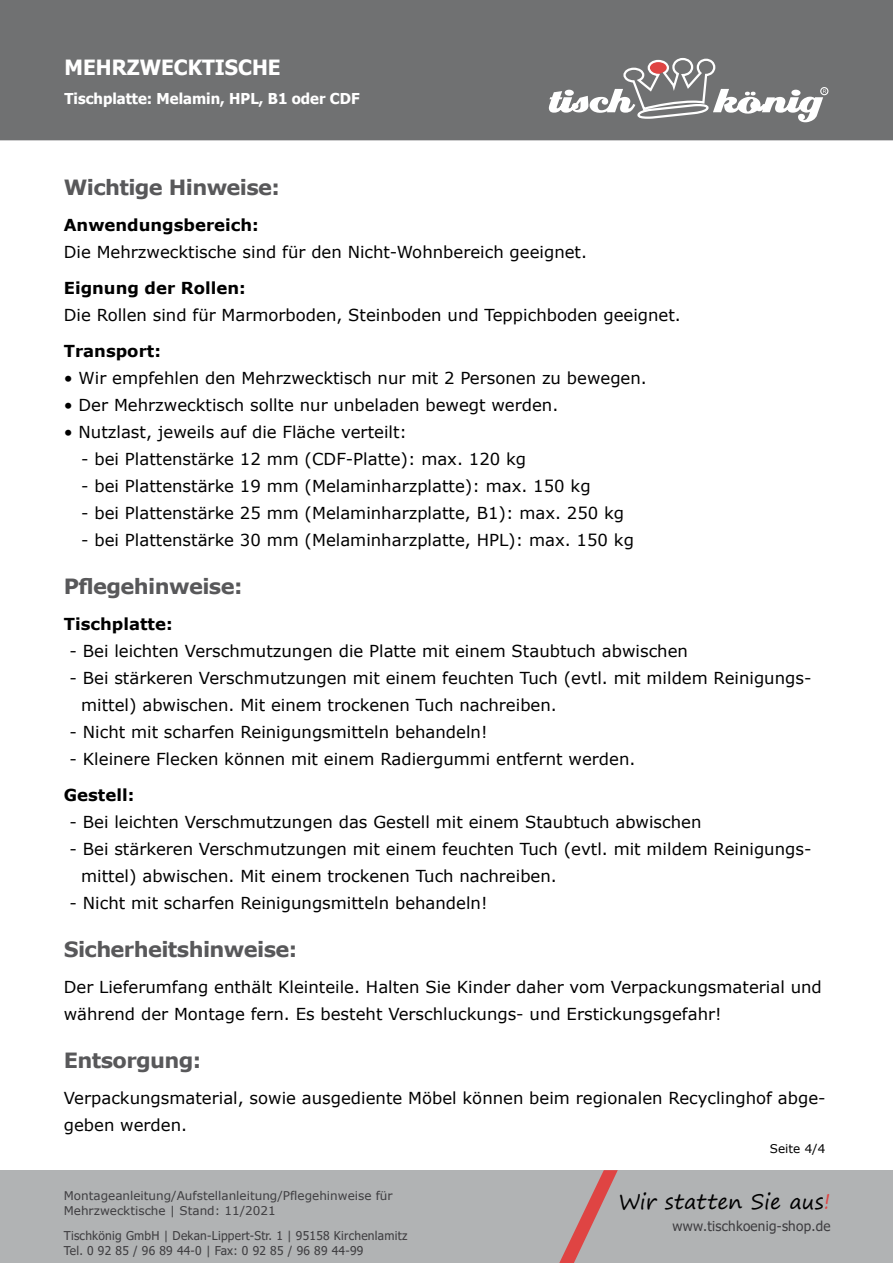
<style>
.page{position:relative;width:893px;height:1263px;background:#fff}
.page>*{position:absolute;margin:0;border:0;box-sizing:border-box;transform-origin:0 0}
.t1{font:700 21px "Verdana";letter-spacing:-.03em;color:#58585a}
.t2{font:21px "Segoe Print";letter-spacing:.005em;color:#000}
.t3{font:700 21px "Tahoma";color:#fff}
.t4{font:16.5px/27px "Verdana";color:#000}
.t5{font:700 16.5px "Verdana";color:#000}
.t6{font:700 15px "Tahoma";color:#fff}
.t7{font:13.65px "Tahoma";letter-spacing:.02em;color:#3e3d40}
.t8{font:12.15px/15px "Tahoma";letter-spacing:.02em;color:#3e3d40}
.t9{font:12px/14.4px "Verdana";color:#3e3d40}
.t10{font:12px "Verdana";color:#000}
.s1{color:#df4443}
</style>
<div class="page">
<div style="left:0;top:1170px;width:893px;height:93px;background:#b1b3b4"></div>
<div style="left:0;top:0;width:893px;height:140px;background:#707172"></div>
<svg style="left:559px;top:1170px;width:59px;height:93px;background:#bc9898"></svg>
<div style="left:820px;top:87px;width:8px;height:8px;border:1px solid #fff;border-radius:50%"></div>
<svg style="left:549px;top:57px;width:277px;height:65px"></svg>
<p class="t3" style="left:64px;top:53px;width:218px">MEHRZWECKTISCHE</p>
<p class="t6" style="left:64px;top:88px;width:297px">Tischplatte: Melamin, HPL, B1 oder CDF</p>
<p class="t1" style="left:64px;top:172px;width:218px">Wichtige Hinweise:</p>
<p class="t5" style="left:64px;top:213px;width:197px">Anwendungsbereich:</p>
<p class="t4" style="left:64px;top:238px;width:525px">Die Mehrzwecktische sind für den Nicht-Wohnbereich geeignet.</p>
<p class="t5" style="left:64px;top:276px;width:184px">Eignung der Rollen:</p>
<p class="t4" style="left:64px;top:301px;width:619px">Die Rollen sind für Marmorboden, Steinboden und Teppichboden geeignet.</p>
<p class="t5" style="left:64px;top:339px;width:99px">Transport:</p>
<p class="t4" style="left:64px;top:364px;width:585px">• Wir empfehlen den Mehrzwecktisch nur mit 2 Personen zu bewegen.</p>
<p class="t4" style="left:64px;top:391px;width:496px">• Der Mehrzwecktisch sollte nur unbeladen bewegt werden.</p>
<p class="t4" style="left:64px;top:418px;width:345px">• Nutzlast, jeweils auf die Fläche verteilt:</p>
<p class="t4" style="left:81px;top:445px;width:446px">- bei Plattenstärke 12 mm (CDF-Platte): max. 120 kg</p>
<p class="t4" style="left:81px;top:472px;width:511px">- bei Plattenstärke 19 mm (Melaminharzplatte): max. 150 kg</p>
<p class="t4" style="left:81px;top:499px;width:544px">- bei Plattenstärke 25 mm (Melaminharzplatte, B1): max. 250 kg</p>
<p class="t4" style="left:81px;top:526px;width:554px">- bei Plattenstärke 30 mm (Melaminharzplatte, HPL): max. 150 kg</p>
<p class="t1" style="left:64px;top:571px;width:180px">Pflegehinweise:</p>
<p class="t5" style="left:64px;top:612px;width:110px">Tischplatte:</p>
<p class="t4" style="left:70px;top:637px;width:620px">- Bei leichten Verschmutzungen die Platte mit einem Staubtuch abwischen</p>
<p class="t4" style="left:81px;top:664px;width:732px;text-indent:-12px">- Bei stärkeren Verschmutzungen mit einem feuchten Tuch (evtl. mit mildem Reinigungs&shy;mittel) abwischen. Mit einem trockenen Tuch nachreiben.</p>
<p class="t4" style="left:70px;top:718px;width:419px">- Nicht mit scharfen Reinigungsmitteln behandeln!</p>
<p class="t4" style="left:70px;top:745px;width:567px">- Kleinere Flecken können mit einem Radiergummi entfernt werden.</p>
<p class="t5" style="left:64px;top:783px;width:72px">Gestell:</p>
<p class="t4" style="left:70px;top:808px;width:633px">- Bei leichten Verschmutzungen das Gestell mit einem Staubtuch abwischen</p>
<p class="t4" style="left:81px;top:835px;width:732px;text-indent:-12px">- Bei stärkeren Verschmutzungen mit einem feuchten Tuch (evtl. mit mildem Reinigungs&shy;mittel) abwischen. Mit einem trockenen Tuch nachreiben.</p>
<p class="t4" style="left:70px;top:889px;width:419px">- Nicht mit scharfen Reinigungsmitteln behandeln!</p>
<p class="t1" style="left:64px;top:934px;width:235px">Sicherheitshinweise:</p>
<p class="t4" style="left:64px;top:973px;width:760px">Der Lieferumfang enthält Kleinteile. Halten Sie Kinder daher vom Verpackungsmaterial und während der Montage fern. Es besteht Verschluckungs- und Erstickungsgefahr!</p>
<p class="t1" style="left:64px;top:1045px;width:139px">Entsorgung:</p>
<p class="t4" style="left:64px;top:1084px;width:763px">Verpackungsmaterial, sowie ausgediente Möbel können beim regionalen Recyclinghof abge&shy;geben werden.</p>
<p class="t10" style="left:770px;top:1140px;width:57px">Seite 4/4</p>
<p class="t9" style="left:64px;top:1189px;width:330px">Montageanleitung/Aufstellanleitung/Pflegehinweise für<br>Mehrzwecktische | Stand: 11/2021</p>
<p class="t8" style="left:64px;top:1229px;width:345px">Tischkönig GmbH | Dekan-Lippert-Str. 1 | 95158 Kirchenlamitz<br>Tel. 0 92 85 / 96 89 44-0 | Fax: 0 92 85 / 96 89 44-99</p>
<p class="t2" style="left:619px;top:1183px;width:213px">Wir statten Sie aus<span class="s1">!</span></p>
<p class="t7" style="left:673px;top:1217px;width:159px">www.tischkoenig-shop.de</p>
</div>
